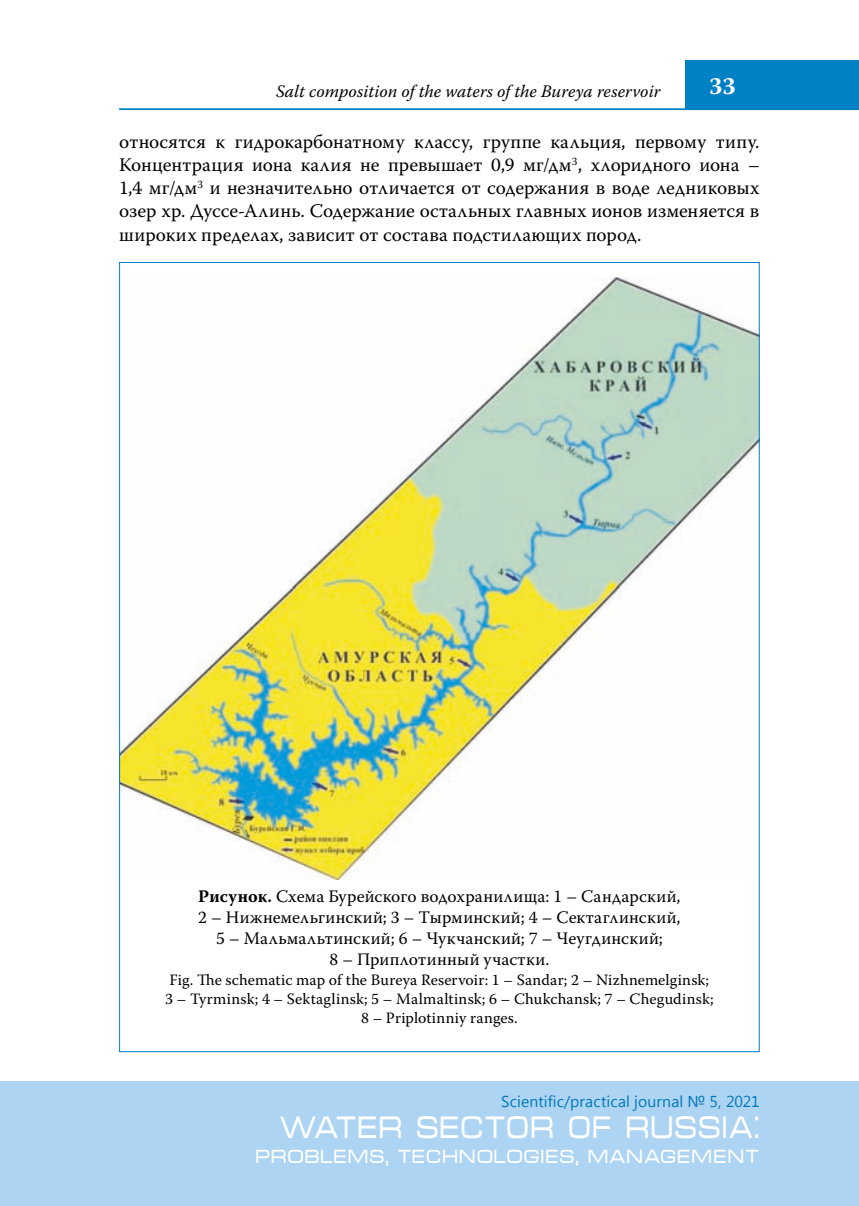
<style>
.page{position:relative;width:859px;height:1206px;background:#fff}
.page>*{position:absolute;margin:0;border:0;box-sizing:border-box;transform-origin:0 0}
.t1{font:31.5px "Micra C";letter-spacing:.005em;color:#fff;scale:.83 1}
.t2{font:700 24.5px "Warnock Pro";color:#fff}
.t3{font:19.25px/23.1px "Warnock Pro";letter-spacing:.005em;color:#000;text-align:justify}
.t4{font:19.25px "Micra";letter-spacing:-.015em;color:#fff;scale:.9 1}
.t5{font:17.5px/21px "Warnock Pro";letter-spacing:.015em;color:#000;text-align:center}
.t6{font:italic 17.5px "Warnock Pro";letter-spacing:.005em;color:#000}
.t7{font:15.75px/19.2px "Warnock Pro";letter-spacing:.015em;color:#000;text-align:center}
.t8{font:15.75px "Segoe UI";letter-spacing:.005em;color:#0077b6}
.s1{font-weight:700}
</style>
<div class="page">
<hr style="left:119px;top:108px;width:739px;height:2px;background:#0080c5">
<div style="left:685px;top:60px;width:173px;height:50px;background:#0080c5"></div>
<div style="left:0;top:1081px;width:858px;height:124px;background:#add4f3"></div>
<img style="left:121px;top:277px;width:636px;height:602px">
<p class="t6" style="left:276px;top:81px;width:386px">Salt composition of the waters of the Bureya reservoir</p>
<p class="t2" style="left:708px;top:71px;width:28px">33</p>
<p class="t3" style="left:119px;top:130px;width:641px">относятся к гидрокарбонатному классу, группе кальция, первому типу.<br>Концентрация иона калия не превышает 0,9 мг/дм<sup>3</sup>, хлоридного иона – 1,4 мг/дм<sup>3</sup> и незначительно отличается от содержания в воде ледниковых озер хр. Дуссе-Алинь. Содержание остальных главных ионов изменяется в широких пределах, зависит от состава подстилающих пород.</p>
<p class="t5" style="left:198px;top:885px;width:484px"><span class="s1">Рисунок.</span> Схема Бурейского водохранилища: 1 – Сандарский, 2 – Нижнемельгинский; 3 – Тырминский; 4 – Сектаглинский, 5 – Мальмальтинский; 6 – Чукчанский; 7 – Чеугдинский;<br>8 – Приплотинный участки.</p>
<p class="t7" style="left:165px;top:969px;width:549px">Fig. The schematic map of the Bureya Reservoir: 1 – Sandar; 2 – Nizhnemelginsk;<br>3 – Tyrminsk; 4 – Sektaglinsk; 5 – Malmaltinsk; 6 – Chukchansk; 7 – Chegudinsk;<br>8 – Priplotinniy ranges.</p>
<p class="t8" style="left:501px;top:1090px;width:260px">scientific/practical journal № 5, 2021</p>
<p class="t4" style="left:255px;top:1145px;width:561px">PROBLEMS, TECHNOLOGIES, MANAGEMENT</p>
<h1 class="t1" style="left:279px;top:1114px;width:580px">WATER SECTOR OF RUSSIA:</h1>
</div>
